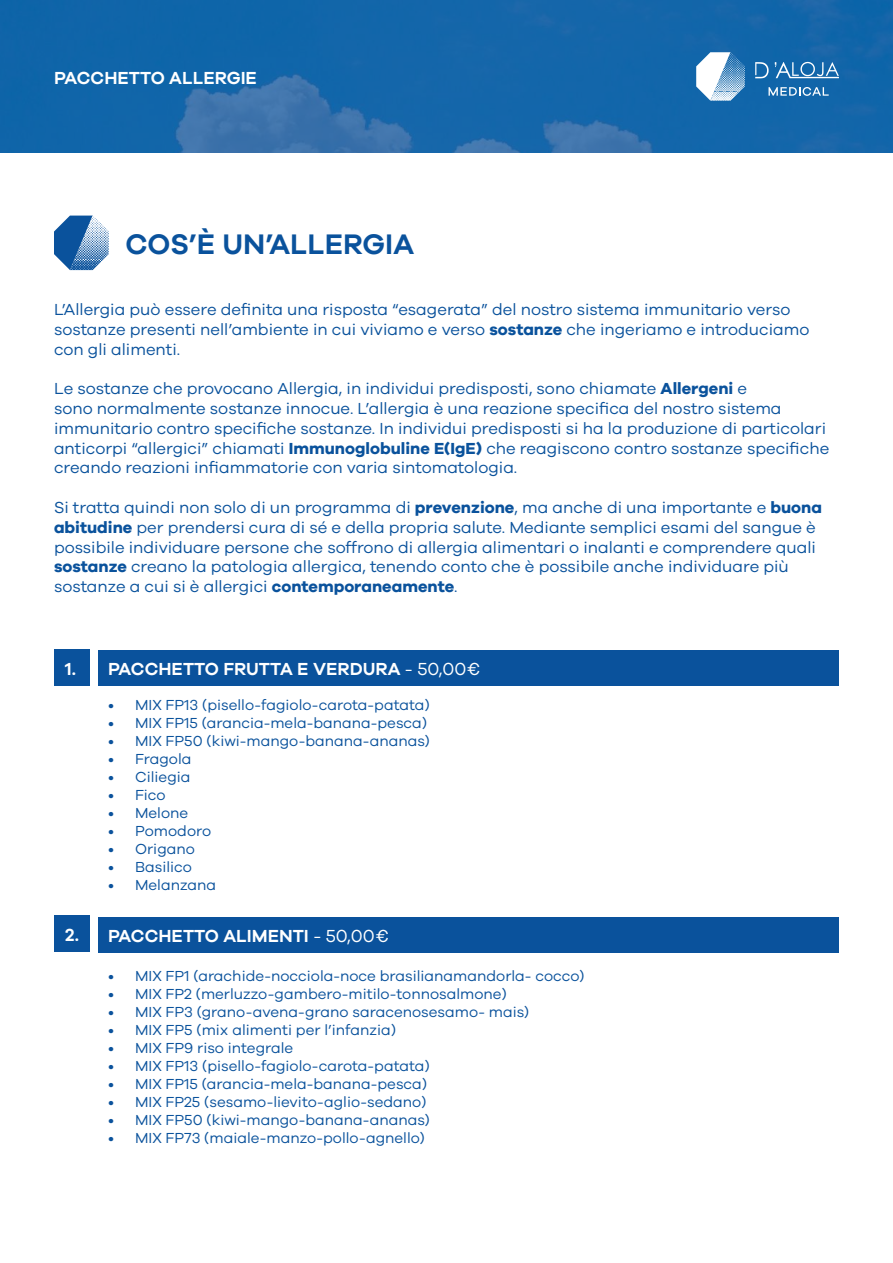
<style>
.page{position:relative;width:893px;height:1263px;background:#fff}
.page>*{position:absolute;margin:0;border:0;box-sizing:border-box;transform-origin:0 0}
.t1{font:600 29.25px "Galano Grotesque";color:#0a529c}
.t2{font:600 18px "Galano Grotesque";color:#fff}
.t3{font:16.5px/19.8px "Galano Grotesque";color:#0a529c}
.t4{font:15px "Galano Grotesque";color:#0a529c}
.s1{font-weight:700}
.s2{font-weight:400}
</style>
<div class="page">
<div style="left:98px;top:917px;width:741px;height:35px;background:#0a529c"></div>
<div style="left:54px;top:915px;width:35px;height:37px;background:#0a529c"></div>
<div style="left:98px;top:651px;width:741px;height:35px;background:#0a529c"></div>
<svg style="left:54px;top:216px;width:55px;height:54px"></svg>
<svg style="left:0;top:0;width:893px;height:153px;background:#1767a9"></svg>
<svg style="left:696px;top:52px;width:49px;height:49px"></svg>
<svg style="left:775px;top:62px;width:64px;height:16px"></svg>
<svg style="left:755px;top:62px;width:14px;height:16px"></svg>
<svg style="left:768px;top:87px;width:61px;height:9px"></svg>
<div style="left:54px;top:649px;width:35px;height:37px;background:#0a529c"></div>
<p class="t2" style="left:54px;top:67px;width:205px">PACCHETTO ALLERGIE</p>
<h1 class="t1" style="left:125px;top:227px;width:290px">COS’È UN’ALLERGIA</h1>
<p class="t3" style="left:54px;top:299px;width:757px">L’Allergia può essere definita una risposta “esagerata” del nostro sistema immunitario verso sostanze presenti nell’ambiente in cui viviamo e verso <span class="s1">sostanze</span> che ingeriamo e introduciamo con gli alimenti.</p>
<p class="t3" style="left:54px;top:378px;width:777px">Le sostanze che provocano Allergia, in individui predisposti, sono chiamate <span class="s1">Allergeni</span> e<br>sono normalmente sostanze innocue. L’allergia è una reazione specifica del nostro sistema immunitario contro specifiche sostanze. In individui predisposti si ha la produzione di particolari anticorpi “allergici” chiamati <span class="s1">Immunoglobuline E(IgE)</span> che reagiscono contro sostanze specifiche creando reazioni infiammatorie con varia sintomatologia.</p>
<p class="t3" style="left:54px;top:497px;width:769px">Si tratta quindi non solo di un programma di <span class="s1">prevenzione</span>, ma anche di una importante e <span class="s1">buona abitudine</span> per prendersi cura di sé e della propria salute. Mediante semplici esami del sangue è possibile individuare persone che soffrono di allergia alimentari o inalanti e comprendere quali <span class="s1">sostanze</span> creano la patologia allergica, tenendo conto che è possibile anche individuare più sostanze a cui si è allergici <span class="s1">contemporaneamente</span>.</p>
<p class="t2" style="left:65px;top:657px;width:12px">1.</p>
<p class="t2" style="left:65px;top:924px;width:15px">2.</p>
<p class="t2" style="left:108px;top:658px;width:374px">PACCHETTO FRUTTA E VERDURA <span class="s2">- 50,00€</span></p>
<p class="t4" style="left:108px;top:696px;width:323px">• MIX FP13 (pisello-fagiolo-carota-patata)</p>
<p class="t4" style="left:108px;top:714px;width:321px">• MIX FP15 (arancia-mela-banana-pesca)</p>
<p class="t4" style="left:108px;top:732px;width:323px">• MIX FP50 (kiwi-mango-banana-ananas)</p>
<p class="t4" style="left:108px;top:750px;width:85px">• Fragola</p>
<p class="t4" style="left:108px;top:768px;width:84px">• Ciliegia</p>
<p class="t4" style="left:108px;top:786px;width:59px">• Fico</p>
<p class="t4" style="left:108px;top:804px;width:82px">• Melone</p>
<p class="t4" style="left:108px;top:822px;width:105px">• Pomodoro</p>
<p class="t4" style="left:108px;top:840px;width:88px">• Origano</p>
<p class="t4" style="left:108px;top:858px;width:85px">• Basilico</p>
<p class="t4" style="left:108px;top:876px;width:110px">• Melanzana</p>
<p class="t2" style="left:108px;top:925px;width:282px">PACCHETTO ALIMENTI <span class="s2">- 50,00€</span></p>
<p class="t4" style="left:108px;top:967px;width:478px">• MIX FP1 (arachide-nocciola-noce brasilianamandorla- cocco)</p>
<p class="t4" style="left:108px;top:985px;width:400px">• MIX FP2 (merluzzo-gambero-mitilo-tonnosalmone)</p>
<p class="t4" style="left:108px;top:1003px;width:423px">• MIX FP3 (grano-avena-grano saracenosesamo- mais)</p>
<p class="t4" style="left:108px;top:1021px;width:290px">• MIX FP5 (mix alimenti per l’infanzia)</p>
<p class="t4" style="left:108px;top:1039px;width:187px">• MIX FP9 riso integrale</p>
<p class="t4" style="left:108px;top:1057px;width:323px">• MIX FP13 (pisello-fagiolo-carota-patata)</p>
<p class="t4" style="left:108px;top:1075px;width:321px">• MIX FP15 (arancia-mela-banana-pesca)</p>
<p class="t4" style="left:108px;top:1093px;width:320px">• MIX FP25 (sesamo-lievito-aglio-sedano)</p>
<p class="t4" style="left:108px;top:1111px;width:323px">• MIX FP50 (kiwi-mango-banana-ananas)</p>
<p class="t4" style="left:108px;top:1129px;width:318px">• MIX FP73 (maiale-manzo-pollo-agnello)</p>
</div>
